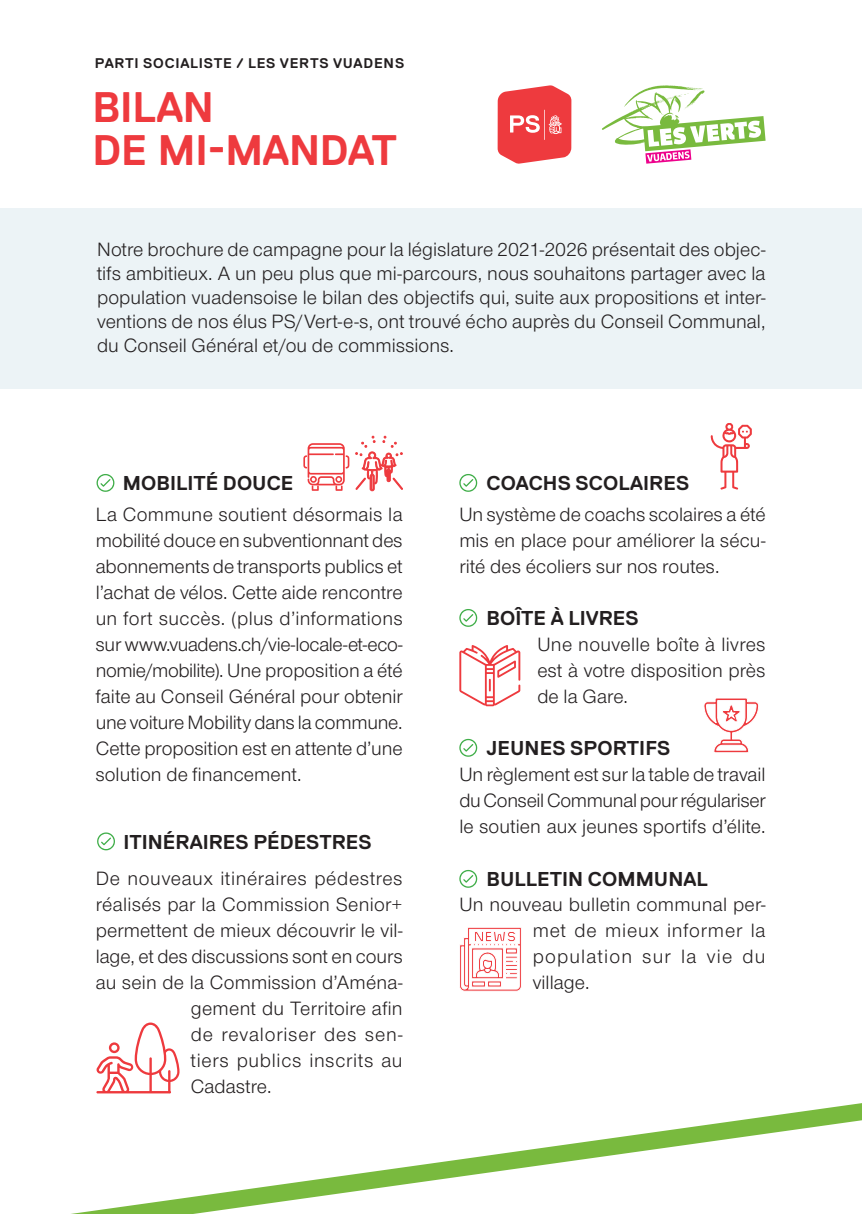
<style>
.page{position:relative;width:862px;height:1214px;background:#fff}
.page>*{position:absolute;margin:0;border:0;box-sizing:border-box;transform-origin:0 0}
.t1{font:700 42.6px/42.8px "Replica";letter-spacing:-.01em;color:#ee3a3e}
.t2{font:20px/26px "Nimbus San Nov";letter-spacing:.01em;color:#231f20;text-align:justify}
.t3{font:700 20px "Replica";color:#231f20}
.t4{font:20px "Nimbus San Nov";letter-spacing:.035em;color:#231f20}
.t5{font:20px "Nimbus San Nov";letter-spacing:.04em;color:#231f20}
.t6{font:700 14px "Replica";letter-spacing:.055em;color:#231f20}
</style>
<div class="page">
<svg style="left:303px;top:443px;width:46px;height:48px"></svg>
<svg style="left:355px;top:436px;width:48px;height:55px"></svg>
<div style="left:0;top:208px;width:862px;height:180px;background:#ecf3f6"></div>
<svg style="left:459px;top:645px;width:61px;height:61px"></svg>
<svg style="left:704px;top:698px;width:55px;height:55px"></svg>
<svg style="left:710px;top:423px;width:42px;height:66px"></svg>
<svg style="left:97px;top:474px;width:17px;height:18px"></svg>
<svg style="left:602px;top:85px;width:163px;height:79px"></svg>
<svg style="left:497px;top:85px;width:74px;height:79px;background:#f15f62"></svg>
<svg style="left:78px;top:991px;width:784px;height:222px"></svg>
<svg style="left:97px;top:832px;width:18px;height:18px"></svg>
<svg style="left:459px;top:474px;width:18px;height:18px"></svg>
<svg style="left:459px;top:609px;width:18px;height:17px"></svg>
<svg style="left:459px;top:738px;width:18px;height:18px"></svg>
<svg style="left:459px;top:869px;width:18px;height:18px"></svg>
<svg style="left:459px;top:927px;width:62px;height:64px"></svg>
<p class="t6" style="left:95px;top:55px;width:311px">PARTI SOCIALISTE / LES VERTS VUADENS</p>
<h1 class="t1" style="left:93px;top:86px;width:306px">BILAN<br>DE MI-MANDAT</h1>
<p class="t2" style="left:97px;top:237px;width:670px;line-height:24px">Notre brochure de campagne pour la législature 2021-2026 présentait des objec&shy;tifs ambitieux. A un peu plus que mi-parcours, nous souhaitons partager avec la population vuadensoise le bilan des objectifs qui, suite aux propositions et inter&shy;ventions de nos élus PS/Vert-e-s, ont trouvé écho auprès du Conseil Communal, du Conseil Général et/ou de commissions.</p>
<p class="t3" style="left:123px;top:472px;width:172px">MOBILITÉ DOUCE</p>
<p class="t2" style="left:96px;top:501px;width:308px">La Commune soutient désormais la mobilité douce en subventionnant des abonnements de transports publics et l’achat de vélos. Cette aide rencontre un fort succès. (plus d’informations sur www.vuadens.ch/vie-locale-et-eco&shy;nomie/mobilite). Une proposition a été faite au Conseil Général pour obtenir une voiture Mobility dans la commune.<br>Cette proposition est en attente d’une solution de financement.</p>
<p class="t3" style="left:123px;top:830px;width:250px">ITINÉRAIRES PÉDESTRES</p>
<p class="t4" style="left:96px;top:866px;width:308px">De nouveaux itinéraires pédestres</p>
<p class="t2" style="left:96px;top:891px;width:308px">réalisés par la Commission Senior+</p>
<p class="t2" style="left:96px;top:917px;width:308px">permettent de mieux découvrir le vil-</p>
<p class="t2" style="left:96px;top:943px;width:308px">lage, et des discussions sont en cours</p>
<p class="t2" style="left:96px;top:969px;width:308px">au sein de la Commission d’Aména-</p>
<p class="t2" style="left:191px;top:995px;width:213px">gement du Territoire afin</p>
<p class="t5" style="left:191px;top:1022px;width:213px">de revaloriser des sen-</p>
<p class="t4" style="left:191px;top:1048px;width:213px">tiers publics inscrits au</p>
<p class="t2" style="left:191px;top:1073px;width:82px">Cadastre.</p>
<p class="t3" style="left:486px;top:472px;width:204px">COACHS SCOLAIRES</p>
<p class="t2" style="left:459px;top:501px;width:308px">Un système de coachs scolaires a été mis en place pour améliorer la sécu&shy;rité des écoliers sur nos routes.</p>
<p class="t3" style="left:486px;top:607px;width:154px">BOÎTE À LIVRES</p>
<p class="t2" style="left:537px;top:631px;width:230px">Une nouvelle boîte à livres est à votre disposition près de la Gare.</p>
<p class="t3" style="left:486px;top:737px;width:185px">JEUNES SPORTIFS</p>
<p class="t2" style="left:459px;top:761px;width:308px">Un règlement est sur la table de travail du Conseil Communal pour régulariser le soutien aux jeunes sportifs d’élite.</p>
<p class="t3" style="left:486px;top:868px;width:223px">BULLETIN COMMUNAL</p>
<p class="t2" style="left:533px;top:891px;width:234px;text-indent:-73px">Un nouveau bulletin communal per&shy;met de mieux informer la population sur la vie du village.</p>
</div>
